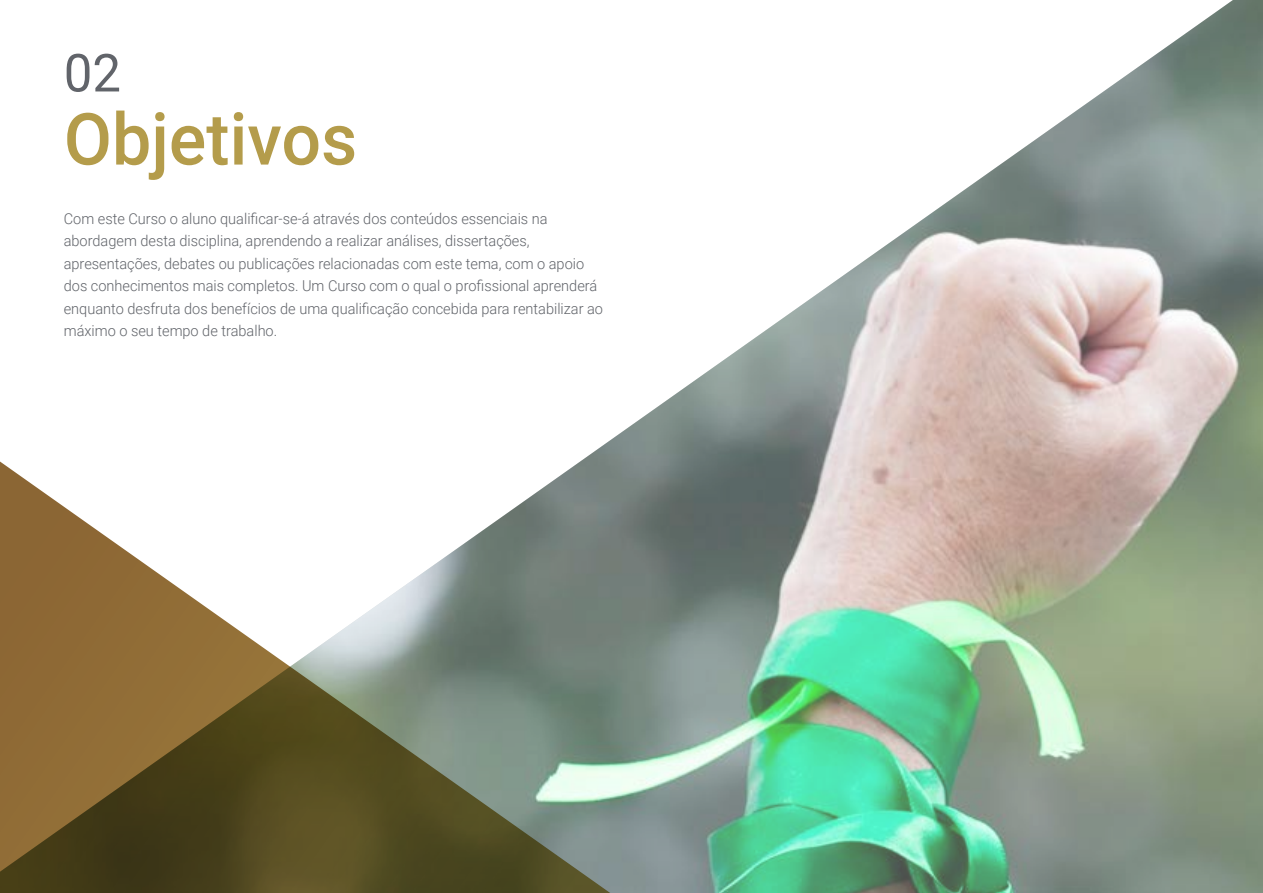
<style>
.page{position:relative;width:1263px;height:893px;background:#fff}
.page>*{position:absolute;margin:0;border:0;box-sizing:border-box;transform-origin:0 0}
.t1{font:500 72px "Roboto";color:#b49c4b}
.t2{font:52.5px "Roboto";color:#61646a}
.t3{font:300 15px/22.5px "Roboto";color:#61646a}
</style>
<div class="page">
<img style="left:602px;top:0;width:661px;height:893px">
<svg style="left:0;top:446px;width:640px;height:447px"></svg>
<h2 class="t2" style="left:64px;top:36px;width:59px">02</h2>
<h1 class="t1" style="left:64px;top:89px;width:295px">Objetivos</h1>
<p class="t3" style="left:64px;top:207px;width:541px">Com este Curso o aluno qualificar-se-á através dos conteúdos essenciais na abordagem desta disciplina, aprendendo a realizar análises, dissertações, apresentações, debates ou publicações relacionadas com este tema, com o apoio dos conhecimentos mais completos. Um Curso com o qual o profissional aprenderá enquanto desfruta dos benefícios de uma qualificação concebida para rentabilizar ao máximo o seu tempo de trabalho.</p>
</div>
